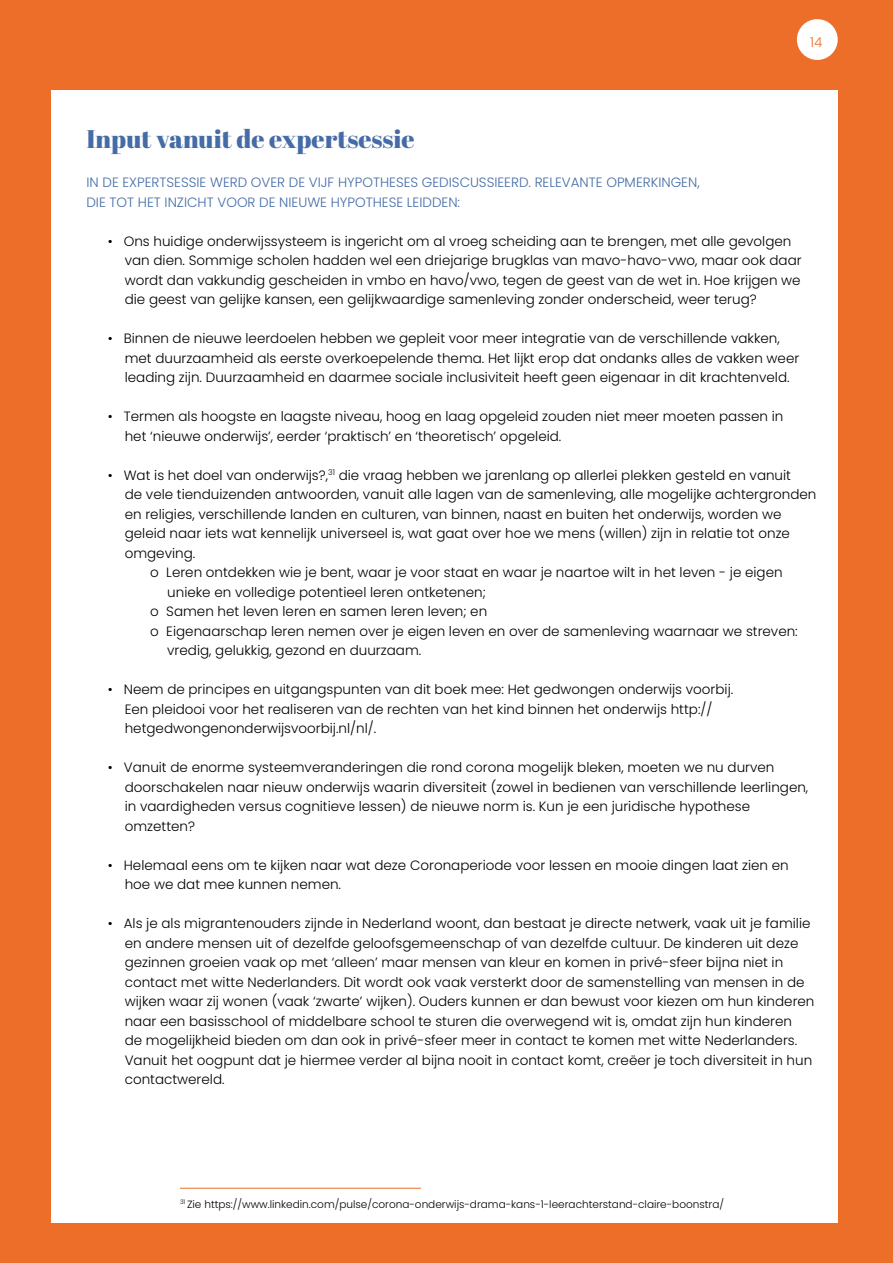
<style>
.page{position:relative;width:893px;height:1263px;background:#ed6e28}
.page>*{position:absolute;margin:0;border:0;box-sizing:border-box;transform-origin:0 0}
.t1{font:25.5px "Abril Fatface";color:#456ca6}
.t2{font:300 13.5px/19.5px "Poppins";color:#000}
.t3{font:300 13.5px/19.5px "Poppins";color:#456ca6}
.t4{font:300 13.5px "Poppins";color:#ed6e28}
.t5{font:300 10.5px "Poppins";color:#000}
</style>
<div class="page">
<div style="left:51px;top:90px;width:787px;height:1132px;background:#fff"></div>
<div style="left:797px;top:19px;width:41px;height:41px;background:#fff;border-radius:50%"></div>
<hr style="left:180px;top:1188px;width:241px;height:1px;background:#ed6e28">
<p class="t4" style="left:810px;top:34px;width:14px">14</p>
<h1 class="t1" style="left:86px;top:121px;width:330px">Input vanuit de expertsessie</h1>
<p class="t3" style="left:86px;top:173px;width:615px">IN DE EXPERTSESSIE WERD OVER DE VIJF HYPOTHESES GEDISCUSSIEERD. RELEVANTE OPMERKINGEN,<br>DIE TOT HET INZICHT VOOR DE NIEUWE HYPOTHESE LEIDDEN:</p>
<p class="t2" style="left:125px;top:231px;width:678px;text-indent:-17px">• Ons huidige onderwijssysteem is ingericht om al vroeg scheiding aan te brengen, met alle gevolgen van dien. Sommige scholen hadden wel een driejarige brugklas van mavo-havo-vwo, maar ook daar wordt dan vakkundig gescheiden in vmbo en havo/vwo, tegen de geest van de wet in. Hoe krijgen we die geest van gelijke kansen, een gelijkwaardige samenleving zonder onderscheid, weer terug?</p>
<p class="t2" style="left:125px;top:329px;width:676px;text-indent:-17px">• Binnen de nieuwe leerdoelen hebben we gepleit voor meer integratie van de verschillende vakken, met duurzaamheid als eerste overkoepelende thema. Het lijkt erop dat ondanks alles de vakken weer leading zijn. Duurzaamheid en daarmee sociale inclusiviteit heeft geen eigenaar in dit krachtenveld.</p>
<p class="t2" style="left:125px;top:407px;width:660px;text-indent:-17px">• Termen als hoogste en laagste niveau, hoog en laag opgeleid zouden niet meer moeten passen in het ‘nieuwe onderwijs’, eerder ‘praktisch’ en ‘theoretisch’ opgeleid.</p>
<p class="t2" style="left:108px;top:465px;width:685px">• Wat is het doel van onderwijs?,<sup>31</sup> die vraag hebben we jarenlang op allerlei plekken gesteld en vanuit</p>
<p class="t2" style="left:125px;top:485px;width:693px">de vele tienduizenden antwoorden, vanuit alle lagen van de samenleving, alle mogelijke achtergronden</p>
<p class="t2" style="left:125px;top:504px;width:658px">en religies, verschillende landen en culturen, van binnen, naast en buiten het onderwijs, worden we</p>
<p class="t2" style="left:125px;top:524px;width:667px">geleid naar iets wat kennelijk universeel is, wat gaat over hoe we mens (willen) zijn in relatie tot onze</p>
<p class="t2" style="left:125px;top:543px;width:72px">omgeving.</p>
<p class="t2" style="left:150px;top:563px;width:634px">o Leren ontdekken wie je bent, waar je voor staat en waar je naartoe wilt in het leven - je eigen</p>
<p class="t2" style="left:167px;top:582px;width:320px">unieke en volledige potentieel leren ontketenen;</p>
<p class="t2" style="left:150px;top:602px;width:338px">o Samen het leven leren en samen leren leven; en</p>
<p class="t2" style="left:150px;top:621px;width:649px">o Eigenaarschap leren nemen over je eigen leven en over de samenleving waarnaar we streven:</p>
<p class="t2" style="left:167px;top:641px;width:256px">vredig, gelukkig, gezond en duurzaam.</p>
<p class="t2" style="left:125px;top:680px;width:610px;text-indent:-17px">• Neem de principes en uitgangspunten van dit boek mee: Het gedwongen onderwijs voorbij.<br>Een pleidooi voor het realiseren van de rechten van het kind binnen het onderwijs http:// hetgedwongenonderwijsvoorbij.nl/nl/.</p>
<p class="t2" style="left:125px;top:758px;width:685px;text-indent:-17px">• Vanuit de enorme systeemveranderingen die rond corona mogelijk bleken, moeten we nu durven doorschakelen naar nieuw onderwijs waarin diversiteit (zowel in bedienen van verschillende leerlingen, in vaardigheden versus cognitieve lessen) de nieuwe norm is. Kun je een juridische hypothese omzetten?</p>
<p class="t2" style="left:125px;top:855px;width:666px;text-indent:-17px">• Helemaal eens om te kijken naar wat deze Coronaperiode voor lessen en mooie dingen laat zien en hoe we dat mee kunnen nemen.</p>
<p class="t2" style="left:125px;top:914px;width:691px;text-indent:-17px">• Als je als migrantenouders zijnde in Nederland woont, dan bestaat je directe netwerk, vaak uit je familie en andere mensen uit of dezelfde geloofsgemeenschap of van dezelfde cultuur. De kinderen uit deze gezinnen groeien vaak op met ‘alleen’ maar mensen van kleur en komen in privé-sfeer bijna niet in contact met witte Nederlanders. Dit wordt ook vaak versterkt door de samenstelling van mensen in de wijken waar zij wonen (vaak ‘zwarte’ wijken). Ouders kunnen er dan bewust voor kiezen om hun kinderen naar een basisschool of middelbare school te sturen die overwegend wit is, omdat zijn hun kinderen<br>de mogelijkheid bieden om dan ook in privé-sfeer meer in contact te komen met witte Nederlanders.<br>Vanuit het oogpunt dat je hiermee verder al bijna nooit in contact komt, creëer je toch diversiteit in hun contactwereld.</p>
<p class="t5" style="left:180px;top:1198px;width:546px"><sup>31</sup> Zie https://www.linkedin.com/pulse/corona-onderwijs-drama-kans-1-leerachterstand-claire-boonstra/</p>
</div>
